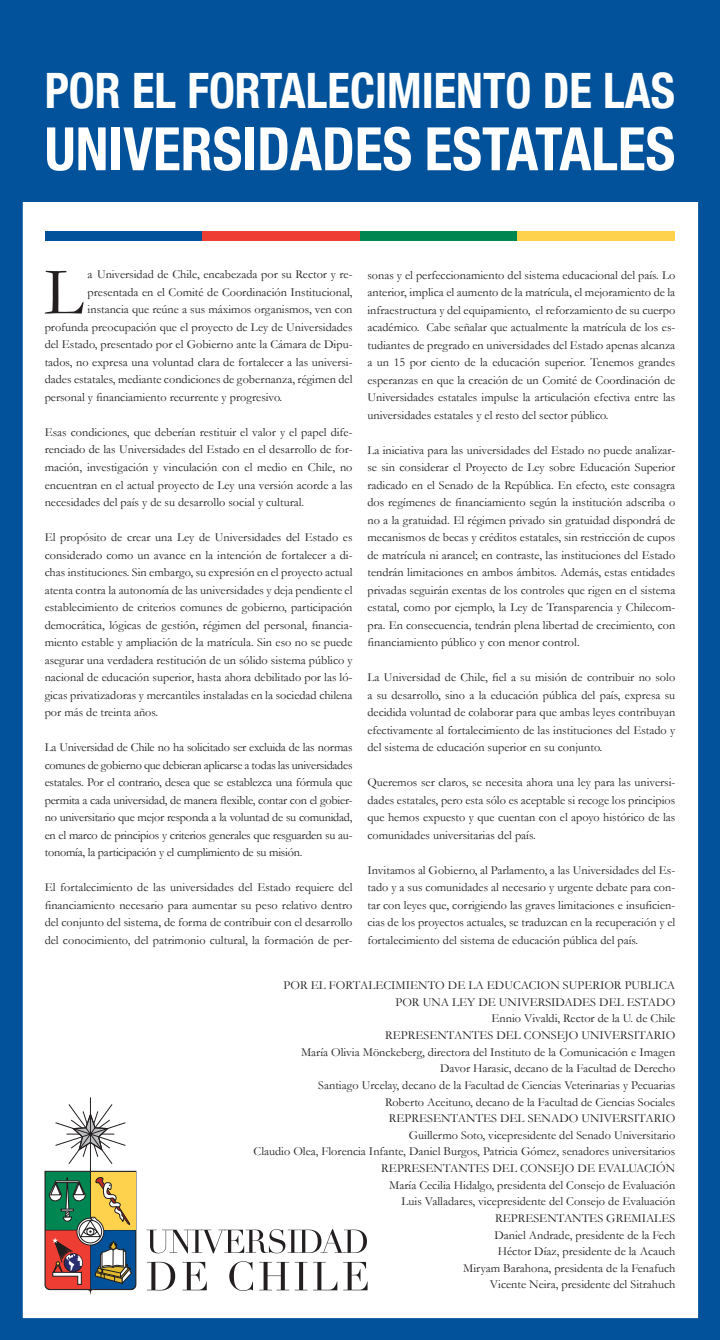
<style>
.page{position:relative;width:720px;height:1340px;background:#fff}
.page>*{position:absolute;margin:0;border:0;box-sizing:border-box;transform-origin:0 0}
.t1{font:68.42px "Garamond";color:#231f20}
.t2{font:700 condensed 59.94px "Helvetica Neue";color:#fff;scale:.96 1}
.t3{font:700 condensed 48.82px "Helvetica Neue";color:#fff;scale:.96 1}
.t4{font:12.25px/17.5px "Garamond";color:#231f20;text-align:justify}
.t5{font:12.25px "Garamond";letter-spacing:-.02em;color:#231f20}
</style>
<div class="page">
<div style="left:1px;top:1px;width:718px;height:1338px;border:22px solid #01529a"></div>
<div style="left:17px;top:17px;width:687px;height:184px;background:#01529a"></div>
<svg style="left:146px;top:1229px;width:221px;height:24px"></svg>
<svg style="left:147px;top:1261px;width:28px;height:29px"></svg>
<svg style="left:182px;top:1261px;width:25px;height:29px"></svg>
<svg style="left:229px;top:1261px;width:24px;height:29px"></svg>
<svg style="left:259px;top:1261px;width:48px;height:29px"></svg>
<svg style="left:313px;top:1261px;width:24px;height:29px"></svg>
<svg style="left:343px;top:1261px;width:24px;height:29px"></svg>
<svg style="left:44px;top:1097px;width:92px;height:225px"></svg>
<div style="left:45px;top:231px;width:157px;height:10px;background:#01529a"></div>
<div style="left:202px;top:231px;width:158px;height:10px;background:#ee3e34"></div>
<div style="left:360px;top:231px;width:157px;height:10px;background:#008751"></div>
<div style="left:517px;top:231px;width:158px;height:10px;background:#fed24c"></div>
<div style="left:0;top:0;width:7px;height:1339px;background:#01529a"></div>
<div style="left:704px;top:0;width:15px;height:1339px;background:#01529a"></div>
<div style="left:0;top:0;width:719px;height:17px;background:#01529a"></div>
<div style="left:0;top:1322px;width:719px;height:17px;background:#01529a"></div>
<h3 class="t3" style="left:45px;top:61px;width:657px">POR EL FORTALECIMIENTO DE LAS</h3>
<h2 class="t2" style="left:45px;top:113px;width:658px">UNIVERSIDADES ESTATALES</h2>
<p class="t4" style="left:88px;top:265px;width:266px">a Universidad de Chile, encabezada por su Rector y re-</p>
<h1 class="t1" style="left:44px;top:251px;width:41px">L</h1>
<p class="t4" style="left:88px;top:283px;width:266px">presentada en el Comité de Coordinación Institucional,</p>
<p class="t4" style="left:45px;top:301px;width:309px;text-align:right">instancia que reúne a sus máximos organismos, ven con profunda preocupación que el proyecto de Ley de Universidades</p>
<p class="t4" style="left:45px;top:336px;width:309px">del Estado, presentado por el Gobierno ante la Cámara de Dipu-</p>
<p class="t4" style="left:45px;top:353px;width:309px">tados, no expresa una voluntad clara de fortalecer a las universi-</p>
<p class="t4" style="left:45px;top:371px;width:309px">dades estatales, mediante condiciones de gobernanza, régimen del</p>
<p class="t4" style="left:45px;top:388px;width:239px">personal y financiamiento recurrente y progresivo.</p>
<p class="t4" style="left:45px;top:423px;width:309px">Esas condiciones, que deberían restituir el valor y el papel dife-</p>
<p class="t4" style="left:45px;top:441px;width:309px">renciado de las Universidades del Estado en el desarrollo de for-</p>
<p class="t4" style="left:45px;top:458px;width:309px">mación, investigación y vinculación con el medio en Chile, no</p>
<p class="t4" style="left:45px;top:476px;width:309px">encuentran en el actual proyecto de Ley una versión acorde a las necesidades del país y de su desarrollo social y cultural.</p>
<p class="t4" style="left:45px;top:528px;width:309px">El propósito de crear una Ley de Universidades del Estado es</p>
<p class="t4" style="left:45px;top:563px;width:309px">chas instituciones. Sin embargo su, expresión en el proyecto actual</p>
<p class="t4" style="left:45px;top:546px;width:309px">considerado como un avance en la intención de fortalecer a di-</p>
<p class="t4" style="left:45px;top:581px;width:309px">atenta contra la autonomía de las universidades y deja pendiente el establecimiento de criterios comunes de gobierno, participación</p>
<p class="t4" style="left:45px;top:633px;width:309px">miento estable y ampliación de la matrícula. Sin eso no se puede</p>
<p class="t4" style="left:45px;top:616px;width:309px">democrática, lógicas de gestión, régimen del personal, financia-</p>
<p class="t4" style="left:45px;top:651px;width:309px">asegurar una verdadera restitución de un sólido sistema público y</p>
<p class="t4" style="left:45px;top:686px;width:309px">gicas privatizadoras y mercantiles instaladas en la sociedad chilena</p>
<p class="t4" style="left:45px;top:668px;width:309px">nacional de educación superior, hasta ahora debilitado por las ló-</p>
<p class="t4" style="left:45px;top:703px;width:115px">por más de treinta años.</p>
<p class="t4" style="left:45px;top:738px;width:309px">La Universidad de Chile no ha solicitado ser excluida de las normas comunes de gobierno que debieran aplicarse a todas las universidades estatales. Por el contrario, desea que se establezca una fórmula que</p>
<p class="t5" style="left:45px;top:810px;width:309px">no universitario que mejor responda laa voluntad de su comunidad,</p>
<p class="t5" style="left:45px;top:792px;width:309px">permita a cada universidad, de manera flexible, contar con el gobier-</p>
<p class="t5" style="left:45px;top:827px;width:309px">en el marco de principios y criterios generales que resguarden su au-</p>
<p class="t5" style="left:45px;top:845px;width:259px">tonomía la, participación y el cumplimiento de su misión.</p>
<p class="t4" style="left:45px;top:878px;width:309px">El fortalecimiento de las universidades del Estado requiere del financiamiento necesario para aumentar su peso relativo dentro del conjunto del sistema, de forma de contribuir con el desarrollo</p>
<p class="t4" style="left:367px;top:266px;width:309px">sonas y el perfeccionamiento del sistema educacional del país. Lo</p>
<p class="t4" style="left:367px;top:283px;width:309px">anterior, implica el aumento de la matrícula, el mejoramiento de la infraestructura y del equipamiento, el reforzamiento de su cuerpo</p>
<p class="t4" style="left:367px;top:336px;width:309px">tudiantes de pregrado en universidades del Estado apenas alcanza</p>
<p class="t4" style="left:426px;top:318px;width:250px">Cabe señalar que actualmente la matrícula de los es-</p>
<p class="t4" style="left:367px;top:318px;width:53px">académico.</p>
<p class="t4" style="left:367px;top:353px;width:309px">a un 15 por ciento de la educación superior. Tenemos grandes esperanzas en que la creación de un Comité de Coordinación de Universidades estatales impulse la articulación efectiva entre las universidades estatales y el resto del sector público.</p>
<p class="t4" style="left:367px;top:441px;width:309px">La iniciativa para las universidades del Estado no puede analizar-</p>
<p class="t4" style="left:367px;top:476px;width:309px">radicado en el Senado de la República. En efecto, este consagra dos regímenes de financiamiento según la institución adscriba o no laa gratuidad. El régimen privado sin gratuidad dispondrá de mecanismos de becas y créditos estatales, sin restricción de cupos de matrícula ni arancel; en contraste, las instituciones del Estado tendrán limitaciones en ambos ámbitos. Además, estas entidades privadas seguirán exentas de los controles que rigen en el sistema</p>
<p class="t4" style="left:367px;top:616px;width:309px">pra. En consecuencia, tendrán plena libertad de crecimiento, con</p>
<p class="t4" style="left:367px;top:458px;width:309px">se sin considerar el Proyecto de Ley sobre Educación Superior</p>
<p class="t4" style="left:367px;top:598px;width:309px">estatal, como por ejemplo la, Ley de Transparencia y Chilecom-</p>
<p class="t4" style="left:367px;top:633px;width:214px">financiamiento público y con menor control.</p>
<p class="t4" style="left:367px;top:668px;width:309px">La Universidad de Chile, fiel a su misión de contribuir no solo a su desarrollo, sino laa educación pública del país, expresa su decidida voluntad de colaborar para que ambas leyes contribuyan efectivamente al fortalecimiento de las instituciones del Estado y del sistema de educación superior en su conjunto.</p>
<p class="t4" style="left:367px;top:773px;width:309px">Queremos ser claros, se necesita ahora una ley para las universi-</p>
<p class="t4" style="left:367px;top:808px;width:309px">que hemos expuesto y que cuentan con el apoyo histórico de las comunidades universitarias del país.</p>
<p class="t4" style="left:367px;top:791px;width:309px">dades estatales, pero esta sólo es aceptable si recoge los principios</p>
<p class="t4" style="left:367px;top:861px;width:309px">Invitamos al Gobierno, al Parlamento a, las Universidades del Es-</p>
<p class="t4" style="left:367px;top:878px;width:309px">tado ay sus comunidades al necesario y urgente debate para con-</p>
<p class="t4" style="left:367px;top:896px;width:309px">tar con leyes que, corrigiendo las graves limitaciones e insuficien-</p>
<p class="t4" style="left:367px;top:913px;width:309px">cias de los proyectos actuales se, traduzcan en la recuperación y el</p>
<p class="t4" style="left:45px;top:931px;width:309px">del conocimiento, del patrimonio cultural la, formación de per-</p>
<p class="t4" style="left:367px;top:931px;width:272px">fortalecimiento del sistema de educación pública del país.</p>
<p class="t4" style="left:253px;top:976px;width:423px;line-height:16.6px;text-align:right">POR EL FORTALECIMIENTO DE LA EDUCACION SUPERIOR PUBLICA<br>POR UNA LEY DE UNIVERSIDADES DEL ESTADO<br>Ennio Vivaldi, Rector de la U. de Chile<br>REPRESENTANTES DEL CONSEJO UNIVERSITARIO<br>María Olivia Mönckeberg, directora del Instituto de la Comunicación e Imagen<br>Davor Harasic, decano de la Facultad de Derecho<br>Santiago Urcelay, decano de la Facultad de Ciencias Veterinarias y Pecuarias<br>Roberto Aceituno, decano de la Facultad de Ciencias Sociales<br>REPRESENTANTES DEL SENADO UNIVERSITARIO<br>Guillermo Soto, vicepresidente del Senado Universitario<br>Claudio Olea, Florencia Infante, Daniel Burgos, Patricia Gómez, senadores universitarios REPRESENTANTES DEL CONSEJO DE EVALUACIÓN<br>María Cecilia Hidalgo, presidenta del Consejo de Evaluación<br>Luis Valladares, vicepresidente del Consejo de Evaluación<br>REPRESENTANTES GREMIALES<br>Daniel Andrade, presidente de la Fech<br>Héctor Díaz, presidente de la Acauch<br>Miryam Barahona, presidenta de la Fenafuch<br>Vicente Neira, presidente del Sitrahuch</p>
</div>
